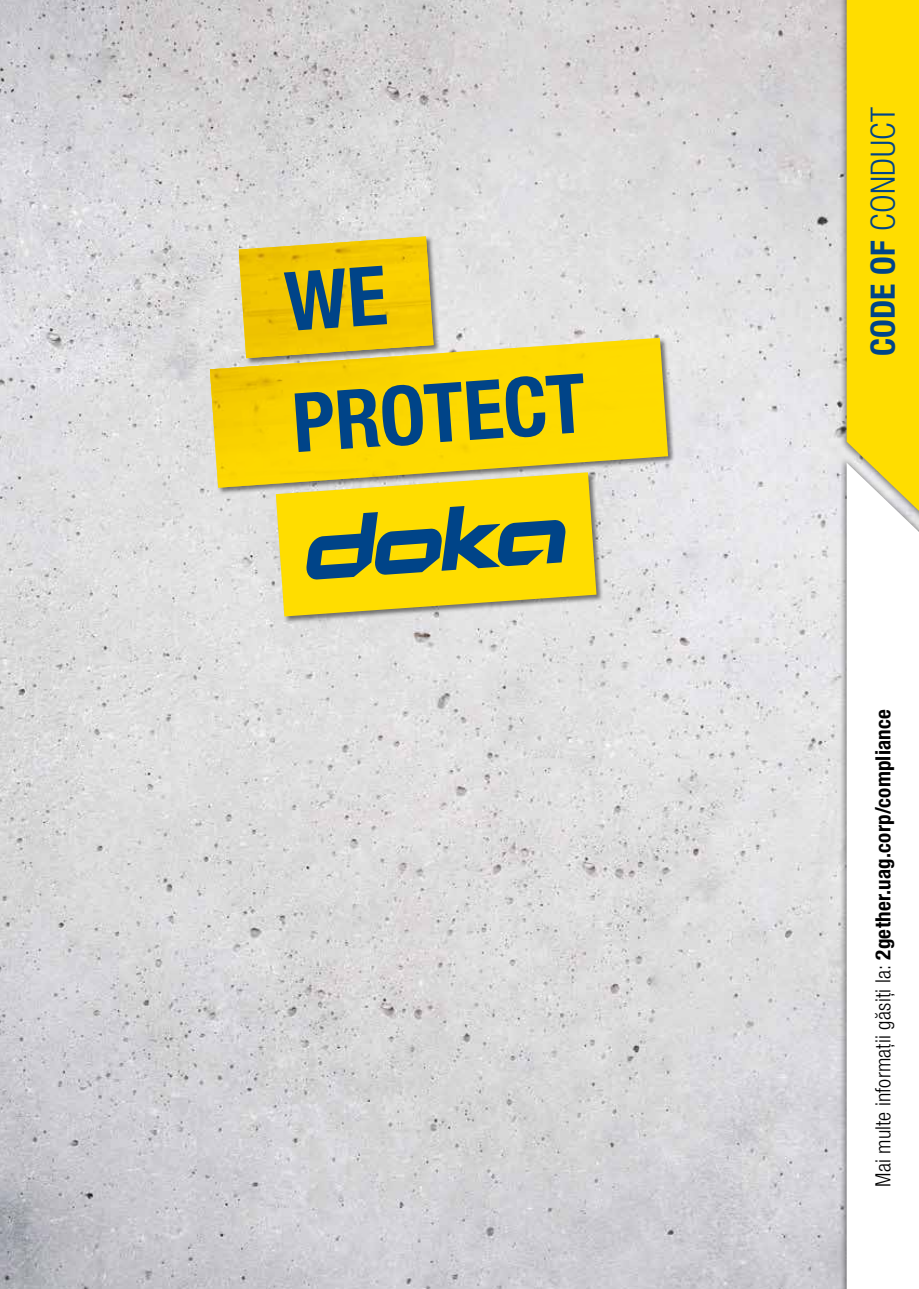
<style>
.page{position:relative;width:919px;height:1289px;background:#fff}
.page>*{position:absolute;margin:0;border:0;box-sizing:border-box;transform-origin:0 0}
.t1{font:700 condensed 82.05px/121.4px "Helvetica Neue LTW1 G";color:#048}
.t2{font:300 condensed 33.6px "Helvetica Neue LTW1 G";letter-spacing:.015em;color:#048}
.t3{font:300 condensed 21px "Helvetica Neue LTW1 G";letter-spacing:.005em;color:#000}
.s1{font-weight:700}
</style>
<div class="page">
<img style="left:0;top:0;width:839px;height:1288px">
<div style="left:839px;top:0;width:79px;height:541px;background:#000;opacity:.5"></div>
<svg style="left:846px;top:0;width:72px;height:456px;background:#f6d70b"></svg>
<div style="left:209px;top:337px;width:466px;height:158px;background:#000;opacity:.5"></div>
<img style="left:210px;top:338px;width:458px;height:149px">
<div style="left:238px;top:235px;width:203px;height:130px;background:#000;opacity:.5"></div>
<img style="left:238px;top:236px;width:195px;height:122px">
<div style="left:275px;top:471px;width:328px;height:152px;background:#000;opacity:.5"></div>
<svg style="left:276px;top:472px;width:320px;height:144px;background:#c7bd33"></svg>
<div style="left:839px;top:456px;width:79px;height:832px;background:#000;opacity:.5"></div>
<svg style="left:846px;top:462px;width:72px;height:826px"></svg>
<h1 class="t1" style="left:280px;top:242px;width:295px;rotate:-4deg">WE<br>PROTECT</h1>
<h2 class="t2" style="left:863px;top:356px;width:251px;rotate:-90deg"><span class="s1">CODE OF</span> CONDUCT</h2>
<p class="t3" style="left:870px;top:1186px;width:479px;rotate:-90deg">Mai multe informaţii găsiţi la: <span class="s1">2gether.uag.corp/compliance</span></p>
</div>
